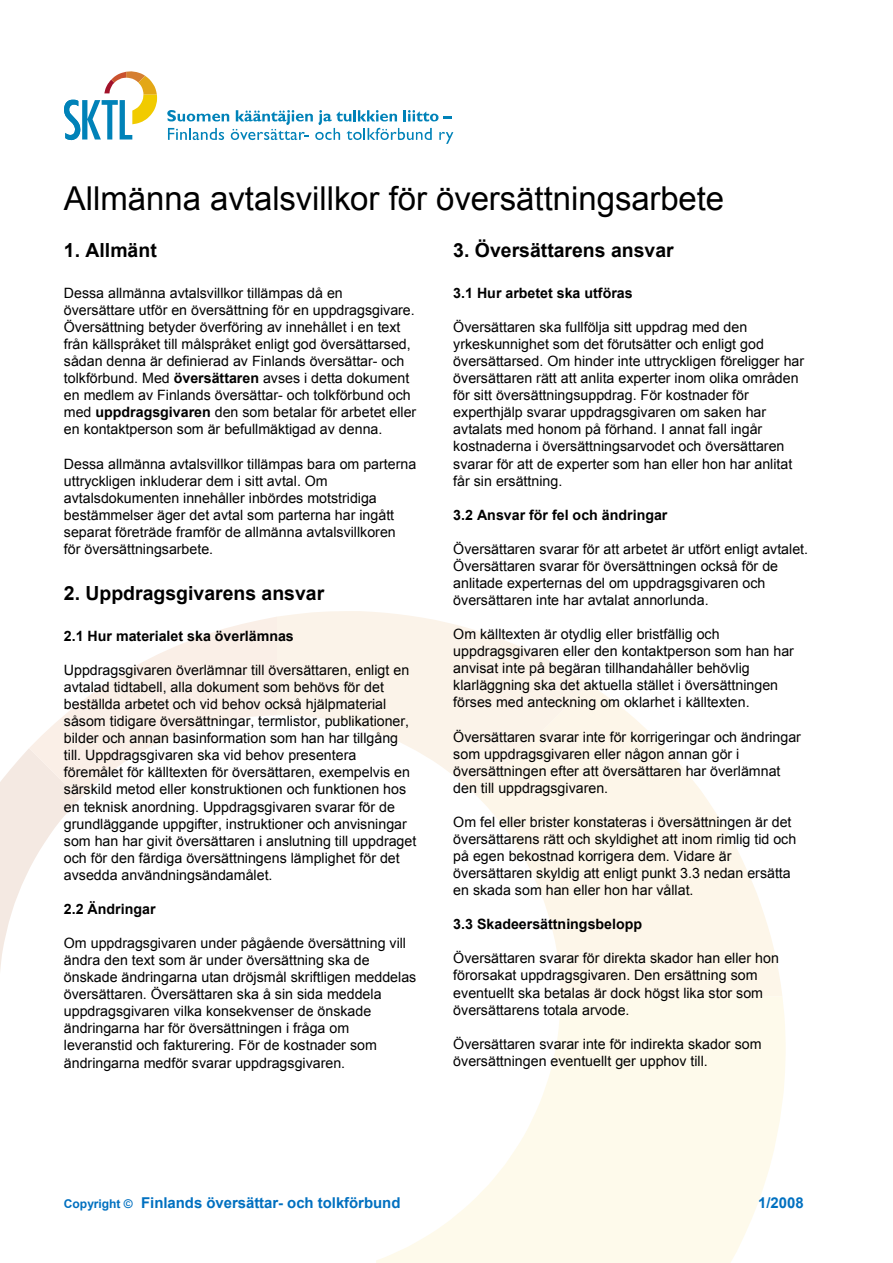
<style>
.page{position:relative;width:893px;height:1263px;background:#fff}
.page>*{position:absolute;margin:0;border:0;box-sizing:border-box;transform-origin:0 0}
.t1{font:33px "Arial";color:#000}
.t2{font:700 19.5px "Arial";color:#000}
.t3{font:700 15px "Arial";color:#0070c0}
.t4{font:14.25px/17.1px "Arial";color:#000}
.t5{font:700 14.25px "Arial";color:#000}
.s1{font-weight:700}
.s2{font-size:12px}
</style>
<div class="page">
<svg style="left:277px;top:611px;width:312px;height:185px;fill:#fbf3e9"></svg>
<svg style="left:0;top:749px;width:80px;height:221px"></svg>
<svg style="left:29px;top:617px;width:248px;height:182px"></svg>
<svg style="left:477px;top:684px;width:305px;height:312px;fill:#fdf6e9"></svg>
<svg style="left:376px;top:996px;width:410px;height:267px;fill:#fefaeb"></svg>
<svg style="left:64px;top:71px;width:93px;height:69px"></svg>
<svg style="left:167px;top:110px;width:286px;height:34px"></svg>
<h1 class="t1" style="left:64px;top:176px;width:662px">Allmänna avtalsvillkor för översättningsarbete</h1>
<h2 class="t2" style="left:64px;top:238px;width:94px">1. Allmänt</h2>
<p class="t4" style="left:64px;top:284px;width:354px">Dessa allmänna avtalsvillkor tillämpas då en översättare utför en översättning för en uppdragsgivare.<br>Översättning betyder överföring av innehållet i en text från källspråket till målspråket enligt god översättarsed, sådan denna är definierad av Finlands översättar- och tolkförbund. Med <span class="s1">översättaren</span> avses i detta dokument en medlem av Finlands översättar- och tolkförbund och med <span class="s1">uppdragsgivaren</span> den som betalar för arbetet eller en kontaktperson som är befullmäktigad av denna.</p>
<p class="t4" style="left:64px;top:455px;width:354px">Dessa allmänna avtalsvillkor tillämpas bara om parterna uttryckligen inkluderar dem i sitt avtal. Om avtalsdokumenten innehåller inbördes motstridiga bestämmelser äger det avtal som parterna har ingått separat företräde framför de allmänna avtalsvillkoren<br>för översättningsarbete.</p>
<h2 class="t2" style="left:64px;top:581px;width:262px">2. Uppdragsgivarens ansvar</h2>
<p class="t5" style="left:64px;top:626px;width:231px">2.1 Hur materialet ska överlämnas</p>
<p class="t4" style="left:64px;top:662px;width:354px">Uppdragsgivaren överlämnar till översättaren, enligt en avtalad tidtabell, alla dokument som behövs för det beställda arbetet och vid behov också hjälpmaterial såsom tidigare översättningar, termlistor, publikationer, bilder och annan basinformation som han har tillgång till. Uppdragsgivaren ska vid behov presentera föremålet för källtexten för översättaren, exempelvis en särskild metod eller konstruktionen och funktionen hos en teknisk anordning. Uppdragsgivaren svarar för de grundläggande uppgifter, instruktioner och anvisningar som han har givit översättaren i anslutning till uppdraget och för den färdiga översättningens lämplighet för det avsedda användningsändamålet.</p>
<p class="t5" style="left:64px;top:899px;width:93px">2.2 Ändringar</p>
<p class="t4" style="left:64px;top:935px;width:354px">Om uppdragsgivaren under pågående översättning vill ändra den text som är under översättning ska de önskade ändringarna utan dröjsmål skriftligen meddelas översättaren. Översättaren ska å sin sida meddela uppdragsgivaren vilka konsekvenser de önskade ändringarna har för översättningen i fråga om leveranstid och fakturering. För de kostnader som ändringarna medför svarar uppdragsgivaren.</p>
<h2 class="t2" style="left:453px;top:238px;width:222px">3. Översättarens ansvar</h2>
<p class="t5" style="left:453px;top:283px;width:181px">3.1 Hur arbetet ska utföras</p>
<p class="t4" style="left:453px;top:319px;width:352px">Översättaren ska fullfölja sitt uppdrag med den yrkeskunnighet som det förutsätter och enligt god översättarsed. Om hinder inte uttryckligen föreligger har översättaren rätt att anlita experter inom olika områden för sitt översättningsuppdrag. För kostnader för experthjälp svarar uppdragsgivaren om saken har avtalats med honom på förhand. I annat fall ingår kostnaderna i översättningsarvodet och översättaren svarar för att de experter som han eller hon har anlitat får sin ersättning.</p>
<p class="t5" style="left:453px;top:505px;width:216px">3.2 Ansvar för fel och ändringar</p>
<p class="t4" style="left:453px;top:540px;width:356px">Översättaren svarar för att arbetet är utfört enligt avtalet.<br>Översättaren svarar för översättningen också för de anlitade experternas del om uppdragsgivaren och översättaren inte har avtalat annorlunda.</p>
<p class="t4" style="left:453px;top:626px;width:342px">Om källtexten är otydlig eller bristfällig och uppdragsgivaren eller den kontaktperson som han har anvisat inte på begäran tillhandahåller behövlig klarläggning ska det aktuella stället i översättningen förses med anteckning om oklarhet i källtexten.</p>
<p class="t4" style="left:453px;top:728px;width:349px">Översättaren svarar inte för korrigeringar och ändringar som uppdragsgivaren eller någon annan gör i översättningen efter att översättaren har överlämnat den till uppdragsgivaren.</p>
<p class="t4" style="left:453px;top:813px;width:344px">Om fel eller brister konstateras i översättningen är det översättarens rätt och skyldighet att inom rimlig tid och på egen bekostnad korrigera dem. Vidare är översättaren skyldig att enligt punkt 3.3 nedan ersätta en skada som han eller hon har vållat.</p>
<p class="t5" style="left:453px;top:915px;width:190px">3.3 Skadeersättningsbelopp</p>
<p class="t4" style="left:453px;top:950px;width:327px">Översättaren svarar för direkta skador han eller hon förorsakat uppdragsgivaren. Den ersättning som eventuellt ska betalas är dock högst lika stor som översättarens totala arvode.</p>
<p class="t4" style="left:453px;top:1035px;width:310px">Översättaren svarar inte för indirekta skador som översättningen eventuellt ger upphov till.</p>
<p class="t3" style="left:64px;top:1192px;width:338px"><span class="s2">Copyright ©</span> Finlands översättar- och tolkförbun d</p>
<p class="t3" style="left:758px;top:1192px;width:47px">1/2008</p>
</div>
